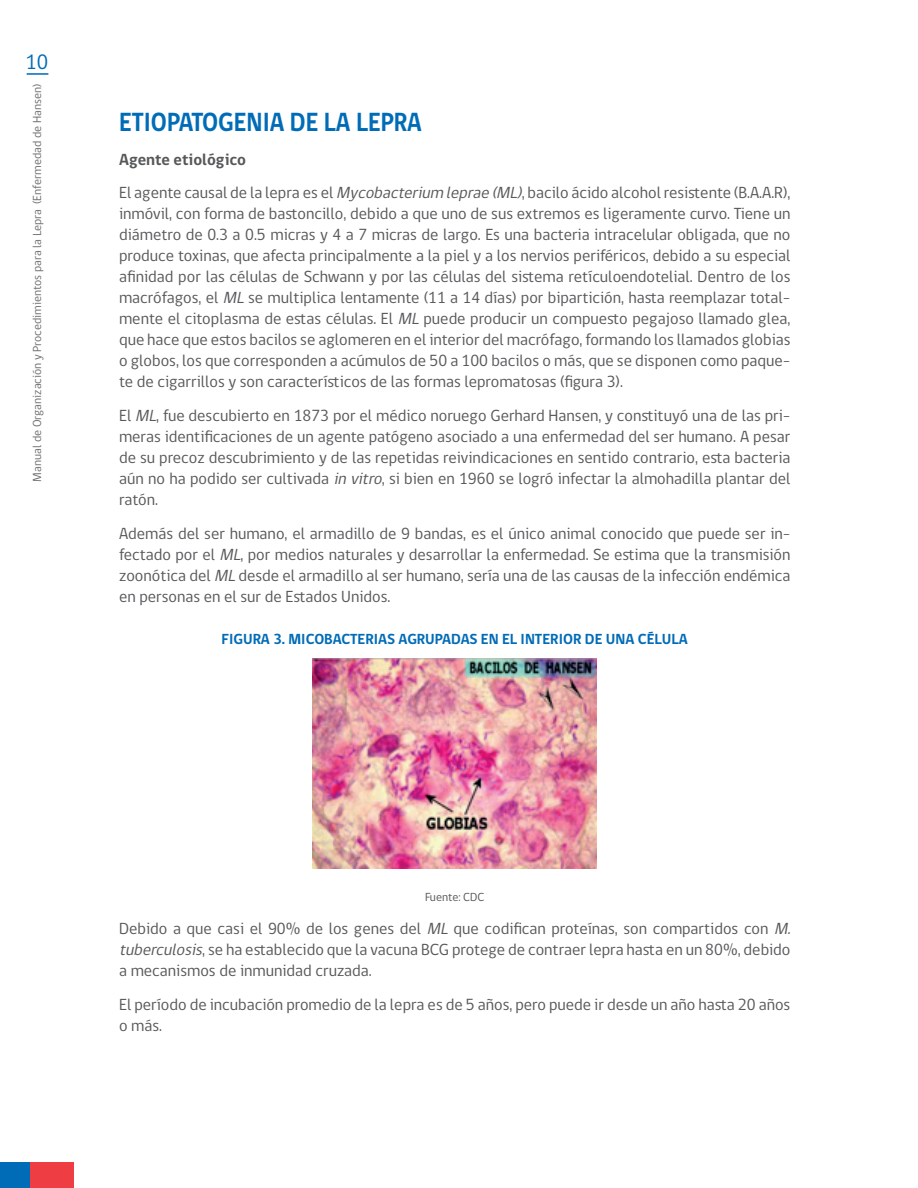
<style>
.page{position:relative;width:918px;height:1188px;background:#fff}
.page>*{position:absolute;margin:0;border:0;box-sizing:border-box;transform-origin:0 0}
.t1{font:700 27px "gob CL";color:#006cb7;scale:.9 1}
.t2{font:21.3px "gob CL";color:#006cb7}
.t3{font:16.5px/21px "gob CL";color:#57585a}
.t4{font:700 15px "gob CL";color:#006cb7}
.t5{font:12px "gob CL";color:#6c6d70}
.t6{font:12px "gob CL";color:#57585a}
.s1{font-weight:700}
.s2{font-style:italic}
</style>
<div class="page">
<div style="left:0;top:1162px;width:30px;height:26px;background:#006cb7"></div>
<div style="left:30px;top:1162px;width:43px;height:26px;background:#ee3d43"></div>
<hr style="left:27px;top:73px;width:21px;height:2px;background:#006cb7">
<img style="left:313px;top:658px;width:283px;height:210px">
<p class="t2" style="left:26px;top:47px;width:24px">10</p>
<p class="t5" style="left:29px;top:482px;width:399px;rotate:-90deg">Manual de Organización y Procedimientos para la Lepra (Enfermedad de Hansen)</p>
<h1 class="t1" style="left:119px;top:103px;width:338px">ETIOPATOGENIA DE LA LEPRA</h1>
<p class="t3" style="left:119px;top:143px;width:673px;line-height:33.8px"><span class="s1">Agente etiológico<br></span>El agente causal de la lepra es el <span class="s2">Mycobacterium leprae(ML)</span>, bacilo ácido alcohol resistente (B.A.A.R),</p>
<p class="t3" style="left:119px;top:204px;width:673px;text-align:justify">inmóvil, con forma de bastoncillo, debido a que uno de sus extremos es ligeramente curvo. Tiene un diámetro de 0.3 a 0.5 micras y 4 a 7 micras de largo. Es una bacteria intracelular obligada, que no produce toxinas, que afecta principalmente a la piel y a los nervios periféricos, debido a su especial afinidad por las células de Schwann y por las células del sistema retículoendotelial. Dentro de los macrófagos, el <span class="s2">ML</span>se multiplica lentamente (11 a 14 días) por bipartición, hasta reemplazar total&shy;mente el citoplasma de estas células. El <span class="s2">ML</span>puede producir un compuesto pegajoso llamado glea, que hace que estos bacilos se aglomeren en el interior del macrófago, formando los llamados globias o globos, los que corresponden a acúmulos de 50 a 100 bacilos o más, que se disponen como paque&shy;te de cigarrillos y son característicos de las formas lepromatosas (figura 3).</p>
<p class="t3" style="left:119px;top:405px;width:673px;text-align:justify">El <span class="s2">ML</span>, fue descubierto en 1873 por el médico noruego Gerhard Hansen, y constituyó una de las pri&shy;meras identificaciones de un agente patógeno asociado a una enfermedad del ser humano. A pesar de su precoz descubrimiento y de las repetidas reivindicaciones en sentido contrario, esta bacteria aún no ha podido ser cultivada <span class="s2">invitro</span>, si bien en 1960 se logró infectar la almohadilla plantar del ratón.</p>
<p class="t3" style="left:119px;top:523px;width:673px;text-align:justify">Además del ser humano, el armadillo de 9 bandas, es el único animal conocido que puede ser in&shy;fectado por el <span class="s2">ML</span>, por medios naturales y desarrollar la enfermedad. Se estima que la transmisión zoonótica del <span class="s2">ML</span>desde el armadillo al ser humano, sería una de las causas de la infección endémica en personas en el sur de Estados Unidos.</p>
<p class="t4" style="left:222px;top:629px;width:468px">FIGURA 3. MICOBACTERIAS AGRUPADAS EN EL INTERIOR DE UNA CÉLULA</p>
<p class="t6" style="left:425px;top:888px;width:61px">Fuente: CDC</p>
<p class="t3" style="left:119px;top:919px;width:677px">Debido a que casi el 90% de los genes del <span class="s2">ML</span> que codifican proteínas, son compartidos con <span class="s2">M. tuberculosis</span>, se ha establecido que la vacuna BCG protege de contraer lepra hasta en un 80%, debido a mecanismos de inmunidad cruzada.</p>
<p class="t3" style="left:119px;top:995px;width:673px">El período de incubación promedio de la lepra es de 5 años, pero puede ir desde un año hasta 20 años o más.</p>
</div>
